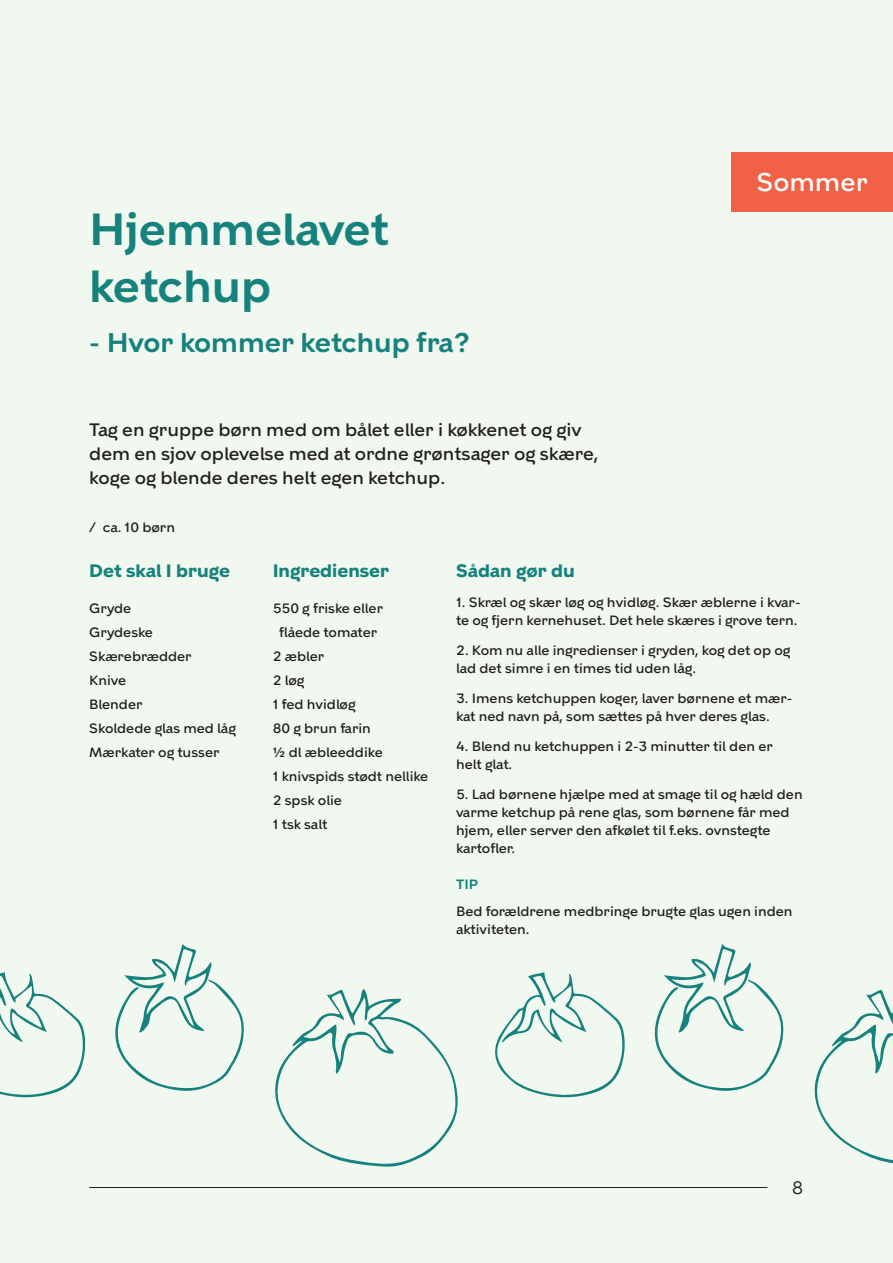
<style>
.page{position:relative;width:893px;height:1263px;background:#f1f8ef}
.page>*{position:absolute;margin:0;border:0;box-sizing:border-box;transform-origin:0 0}
.t1{font:600 45px "KBH";color:#16827d}
.t2{font:600 27px "KBH";color:#16827d}
.t3{font:500 25.5px "KBH";color:#fff}
.t4{font:500 18px/24px "KBH";color:#231f20}
.t5{font:700 18px "KBH";color:#16827d}
.t6{font:18px "KBH";color:#231f20}
.t7{font:500 13.5px/18px "KBH";color:#231f20}
.t8{font:600 13.5px "KBH";color:#16827d}
</style>
<div class="page">
<div style="left:731px;top:152px;width:162px;height:60px;background:#f16146"></div>
<svg style="left:275px;top:989px;width:183px;height:178px"></svg>
<svg style="left:0;top:972px;width:86px;height:126px"></svg>
<svg style="left:115px;top:944px;width:129px;height:147px"></svg>
<svg style="left:814px;top:990px;width:79px;height:174px"></svg>
<svg style="left:495px;top:972px;width:130px;height:126px"></svg>
<svg style="left:654px;top:944px;width:130px;height:147px"></svg>
<hr style="left:89px;top:1187px;width:678px;height:1px;background:#231f20">
<p class="t1" style="left:89px;top:202px;width:301px">Hjemmelavet</p>
<p class="t1" style="left:89px;top:259px;width:183px">ketchup</p>
<p class="t2" style="left:89px;top:326px;width:382px">- Hvor kommer ketchup fra?</p>
<p class="t4" style="left:89px;top:417px;width:511px">Tag en gruppe børn med om bålet eller i køkkenet og giv dem en sjov oplevelse med at ordne grøntsager og skære, koge og blende deres helt egen ketchup.</p>
<p class="t7" style="left:89px;top:518px;width:87px">/ ca. 10 børn</p>
<p class="t3" style="left:756px;top:167px;width:113px">Sommer</p>
<p class="t5" style="left:89px;top:560px;width:142px">Det skal I bruge</p>
<p class="t7" style="left:89px;top:599px;width:44px">Gryde</p>
<p class="t7" style="left:89px;top:623px;width:65px">Grydeske</p>
<p class="t7" style="left:89px;top:647px;width:104px">Skærebrædder</p>
<p class="t7" style="left:89px;top:671px;width:38px">Knive</p>
<p class="t7" style="left:89px;top:695px;width:55px">Blender</p>
<p class="t7" style="left:89px;top:719px;width:148px">Skoldede glas med låg</p>
<p class="t7" style="left:89px;top:743px;width:132px">Mærkater og tusser</p>
<p class="t5" style="left:273px;top:560px;width:118px">Ingredienser</p>
<p class="t7" style="left:273px;top:599px;width:112px">550 g friske eller</p>
<p class="t7" style="left:279px;top:623px;width:99px">flåede tomater</p>
<p class="t7" style="left:273px;top:647px;width:53px">2 æbler</p>
<p class="t7" style="left:273px;top:671px;width:33px">2 løg</p>
<p class="t7" style="left:273px;top:695px;width:84px">1 fed hvidløg</p>
<p class="t7" style="left:273px;top:719px;width:100px">80 g brun farin</p>
<p class="t7" style="left:273px;top:743px;width:112px">½ dl æbleeddike</p>
<p class="t7" style="left:273px;top:767px;width:157px">1 knivspids stødt nellike</p>
<p class="t7" style="left:273px;top:791px;width:71px">2 spsk olie</p>
<p class="t7" style="left:273px;top:815px;width:56px">1 tsk salt</p>
<p class="t5" style="left:456px;top:560px;width:120px">Sådan gør du</p>
<p class="t7" style="left:456px;top:593px;width:346px">1. Skræl og skær løg og hvidløg. Skær æblerne i kvar&shy;te og fjern kernehuset. Det hele skæres i grove tern.</p>
<p class="t7" style="left:456px;top:641px;width:336px">2. Kom nu alle ingredienser i gryden, kog det op og lad det simre i en times tid uden låg.</p>
<p class="t7" style="left:456px;top:689px;width:338px">3. Imens ketchuppen koger, laver børnene et mær&shy;kat ned navn på, som sættes på hver deres glas.</p>
<p class="t7" style="left:456px;top:737px;width:318px">4. Blend nu ketchuppen i 2-3 minutter til den er</p>
<p class="t7" style="left:456px;top:755px;width:58px">helt glat.</p>
<p class="t7" style="left:456px;top:785px;width:348px">5. Lad børnene hjælpe med at smage til og hæld den varme ketchup på rene glas, som børnene får med hjem, eller server den afkølet til f.eks. ovnstegte kartofler.</p>
<p class="t8" style="left:456px;top:876px;width:23px">TIP</p>
<p class="t7" style="left:456px;top:902px;width:338px">Bed forældrene medbringe brugte glas ugen inden aktiviteten.</p>
<p class="t6" style="left:792px;top:1176px;width:13px">8</p>
</div>
